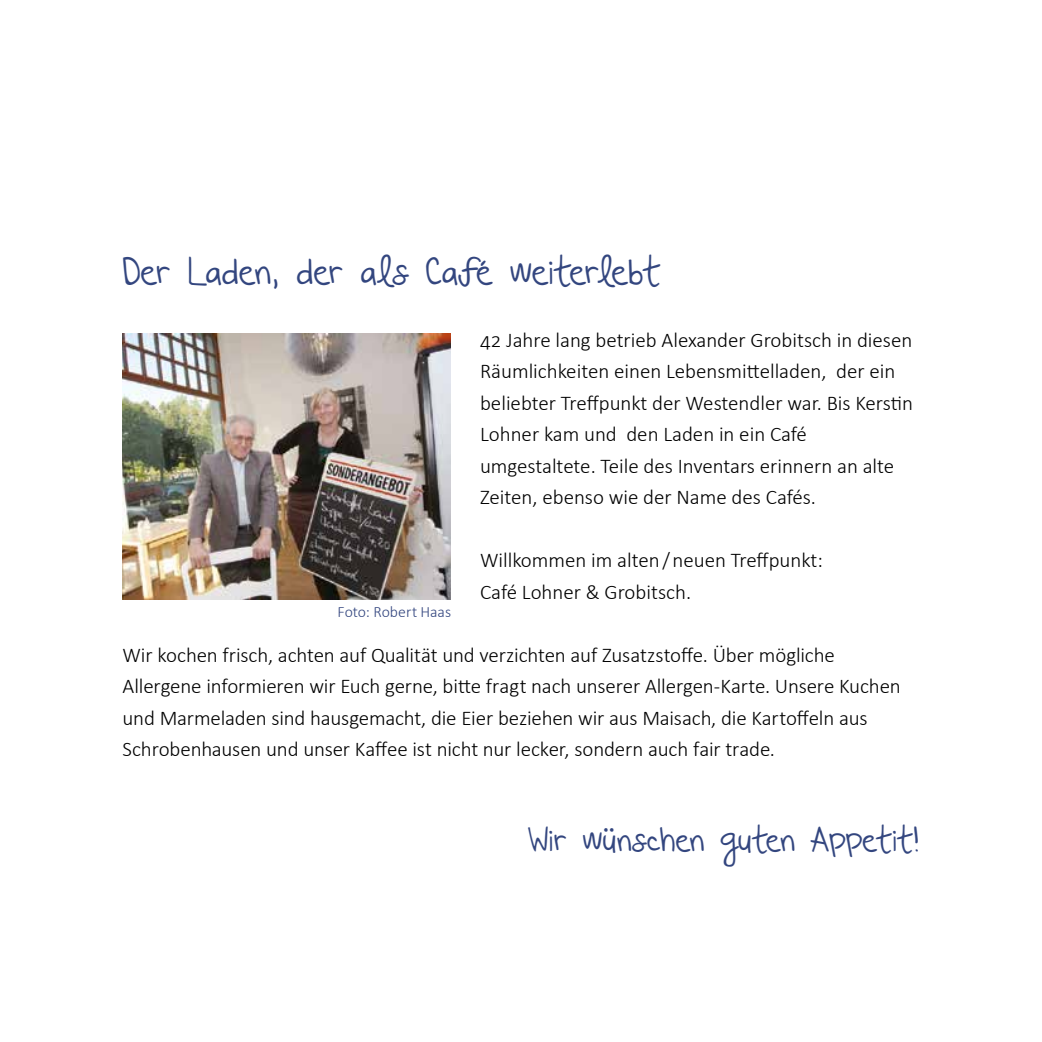
<style>
.page{position:relative;width:1042px;height:1042px;background:#fff}
.page>*{position:absolute;margin:0;border:0;box-sizing:border-box;transform-origin:0 0}
.t1{font:35px "Beautiful Every Time";letter-spacing:-.01em;color:#33467f}
.t2{font:31.5px "Beautiful Every Time";letter-spacing:-.005em;color:#33467f}
.t3{font:300 21px/31.5px "Calibri";letter-spacing:-.005em;color:#000}
.t4{font:300 15.75px "Calibri";color:#33467f}
</style>
<div class="page">
<img style="left:123px;top:334px;width:327px;height:266px">
<h1 class="t1" style="left:123px;top:251px;width:539px">Der Laden, der als Café weiterlebt</h1>
<p class="t3" style="left:480px;top:324px;width:434px">42 Jahre lang betrieb Alexander Grobitsch in diesen Räumlichkeiten einen Lebensmittelladen, der ein beliebter Treffpunkt der Westendler war. Bis Kerstin Lohner kam und den Laden in ein Café umgestaltete. Teile des Inventars erinnern an alte Zeiten, ebenso wie der Name des Cafés.</p>
<p class="t4" style="left:337px;top:602px;width:115px">Foto: Robert Haas</p>
<p class="t3" style="left:480px;top:544px;width:344px">Willkommen im alten / neuen Treffpunkt:<br>Café Lohner &amp; Grobitsch.</p>
<p class="t3" style="left:123px;top:639px;width:780px">Wir kochen frisch, achten auf Qualität und verzichten auf Zusatzstoffe. Über mögliche Allergene informieren wir Euch gerne, bitte fragt nach unserer Allergen-Karte. Unsere Kuchen und Marmeladen sind hausgemacht, die Eier beziehen wir aus Maisach, die Kartoffeln aus Schrobenhausen und unser Kaffee ist nicht nur lecker, sondern auch fair trade.</p>
<h2 class="t2" style="left:528px;top:821px;width:393px">Wir wünschen guten Appetit!</h2>
</div>
